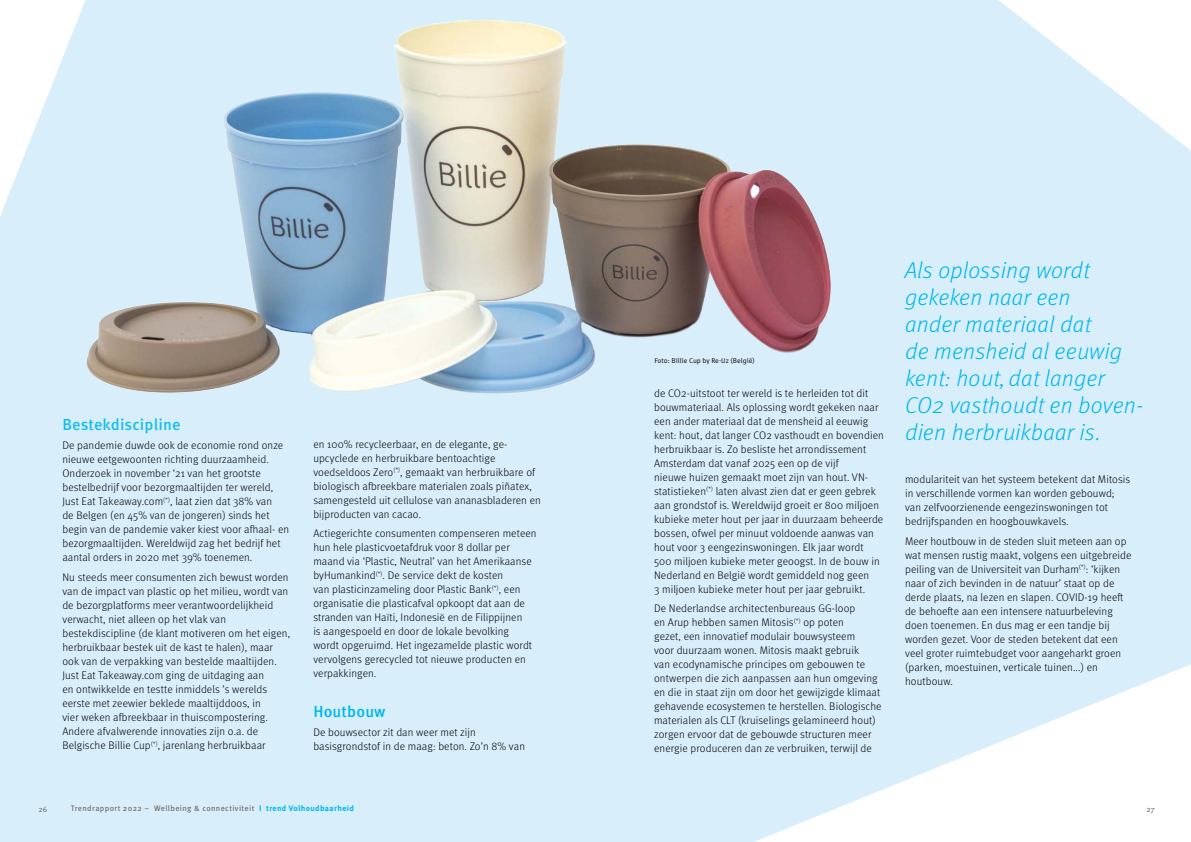
<style>
.page{position:relative;width:1191px;height:842px;background:#d8effb}
.page>*{position:absolute;margin:0;border:0;box-sizing:border-box;transform-origin:0 0}
.t1{font:italic 300 23px/27px "Meta Pro";letter-spacing:.01em;color:#00b5ed}
.t2{font:500 16px "Meta Pro";letter-spacing:.01em;color:#1abcef}
.t3{font:500 16px "Meta Pro";letter-spacing:.01em;color:#00b5ed}
.t4{font:300 11px/14px "Meta Pro";letter-spacing:.01em;color:#000}
.t5{font:8px "Meta Pro";letter-spacing:.05em;color:#666}
.t6{font:8px "Meta Pro Norm";color:#666}
.t7{font:7px "Meta Correspondence Pro";color:#000}
.s1{font-weight:700;color:#00b5ed}
</style>
<div class="page">
<img style="left:85px;top:0;width:746px;height:395px">
<svg style="left:0;top:0;width:85px;height:216px"></svg>
<svg style="left:999px;top:0;width:192px;height:151px"></svg>
<svg style="left:754px;top:664px;width:437px;height:178px"></svg>
<h2 class="t2" style="left:62px;top:412px;width:120px">Bestekdiscipline</h2>
<p class="t4" style="left:62px;top:438px;width:228px">De pandemie duwde ook de economie rond onze nieuwe eetgewoonten richting duurzaamheid.<br>Onderzoek in november ‘21 van het grootste bestelbedrijf voor bezorgmaaltijden ter wereld, Just Eat Takeaway.com<sup>(*)</sup>, laat zien dat 38% van<br>de Belgen (en 45% van de jongeren) sinds het begin van de pandemie vaker kiest voor afhaal- en bezorgmaaltijden. Wereldwijd zag het bedrijf het aantal orders in 2020 met 39% toenemen.</p>
<p class="t4" style="left:62px;top:570px;width:229px">Nu steeds meer consumenten zich bewust worden van de impact van plastic op het milieu, wordt van de bezorgplatforms meer verantwoordelijkheid verwacht, niet alleen op het vlak van bestekdiscipline (de klant motiveren om het eigen, herbruikbaar bestek uit de kast te halen), maar ook van de verpakking van bestelde maaltijden.<br>Just Eat Takeaway.com ging de uitdaging aan<br>en ontwikkelde en testte inmiddels ’s werelds eerste met zeewier beklede maaltijddoos, in<br>vier weken afbreekbaar in thuiscompostering.<br>Andere afvalwerende innovaties zijn o.a. de Belgische Billie Cup<sup>(*)</sup>, jarenlang herbruikbaar</p>
<p class="t4" style="left:313px;top:436px;width:229px">en 100% recycleerbaar, en de elegante, ge&shy;upcyclede en herbruikbare bentoachtige voedseldoos Zero<sup>(*)</sup>, gemaakt van herbruikbare of biologisch afbreekbare materialen zoals piñatex, samengesteld uit cellulose van ananasbladeren en bijproducten van cacao.</p>
<p class="t4" style="left:313px;top:526px;width:225px">Actiegerichte consumenten compenseren meteen hun hele plasticvoetafdruk voor 8 dollar per maand via ‘Plastic, Neutral’ van het Amerikaanse byHumankind<sup>(*)</sup>. De service dekt de kosten<br>van plasticinzameling door Plastic Bank<sup>(*)</sup>, een organisatie die plasticafval opkoopt dat aan de stranden van Haïti, Indonesië en de Filippijnen<br>is aangespoeld en door de lokale bevolking wordt opgeruimd. Het ingezamelde plastic wordt vervolgens gerecycled tot nieuwe producten en verpakkingen.</p>
<h2 class="t3" style="left:313px;top:699px;width:74px">Houtbouw</h2>
<p class="t4" style="left:313px;top:725px;width:213px">De bouwsector zit dan weer met zijn basisgrondstof in de maag: beton. Zo’n 8% van</p>
<p class="t7" style="left:654px;top:355px;width:102px">Foto: Billie Cup by Re-Uz (België)</p>
<p class="t4" style="left:654px;top:385px;width:231px">de CO2-uitstoot ter wereld is te herleiden tot dit bouwmateriaal. Als oplossing wordt gekeken naar een ander materiaal dat de mensheid al eeuwig kent: hout, dat langer CO2 vasthoudt en bovendien herbruikbaar is. Zo besliste het arrondissement Amsterdam dat vanaf 2025 een op de vijf<br>nieuwe huizen gemaakt moet zijn van hout. VN&shy;statistieken<sup>(*)</sup> laten alvast zien dat er geen gebrek aan grondstof is. Wereldwijd groeit er 800 miljoen kubieke meter hout per jaar in duurzaam beheerde bossen, ofwel per minuut voldoende aanwas van hout voor 3 eengezinswoningen. Elk jaar wordt 500 miljoen kubieke meter geoogst. In de bouw in Nederland en België wordt gemiddeld nog geen<br>3 miljoen kubieke meter hout per jaar gebruikt.</p>
<p class="t4" style="left:654px;top:601px;width:229px">De Nederlandse architectenbureaus GG-loop<br>en Arup hebben samen Mitosis<sup>(*)</sup> op poten<br>gezet, een innovatief modulair bouwsysteem<br>voor duurzaam wonen. Mitosis maakt gebruik<br>van ecodynamische principes om gebouwen te ontwerpen die zich aanpassen aan hun omgeving en die in staat zijn om door het gewijzigde klimaat gehavende ecosystemen te herstellen. Biologische materialen als CLT (kruiselings gelamineerd hout) zorgen ervoor dat de gebouwde structuren meer energie produceren dan ze verbruiken, terwijl de</p>
<h1 class="t1" style="left:905px;top:256px;width:240px">Als oplossing wordt gekeken naar een<br>ander materiaal dat<br>de mensheid al eeuwig kent: hout, dat langer<br>CO2 vasthoudt en boven&shy;dien herbruikbaar is.</h1>
<p class="t4" style="left:905px;top:472px;width:227px">modulariteit van het systeem betekent dat Mitosis in verschillende vormen kan worden gebouwd; van zelfvoorzienende eengezinswoningen tot bedrijfspanden en hoogbouwkavels.</p>
<p class="t4" style="left:905px;top:533px;width:228px">Meer houtbouw in de steden sluit meteen aan op wat mensen rustig maakt, volgens een uitgebreide peiling van de Universiteit van Durham<sup>(*)</sup>: ‘kijken naar of zich bevinden in de natuur’ staat op de derde plaats, na lezen en slapen. COVID-19 heeft de behoefte aan een intensere natuurbeleving doen toenemen. En dus mag er een tandje bij worden gezet. Voor de steden betekent dat een veel groter ruimtebudget voor aangeharkt groen (parken, moestuinen, verticale tuinen...) en houtbouw.</p>
<p class="t6" style="left:39px;top:803px;width:11px">26</p>
<p class="t5" style="left:71px;top:802px;width:285px">Trendrapport 2022 – Wellbeing &amp; connectiviteit <span class="s1">I trend Volhoudbaarheid</span></p>
<p class="t6" style="left:1146px;top:803px;width:10px">27</p>
</div>
